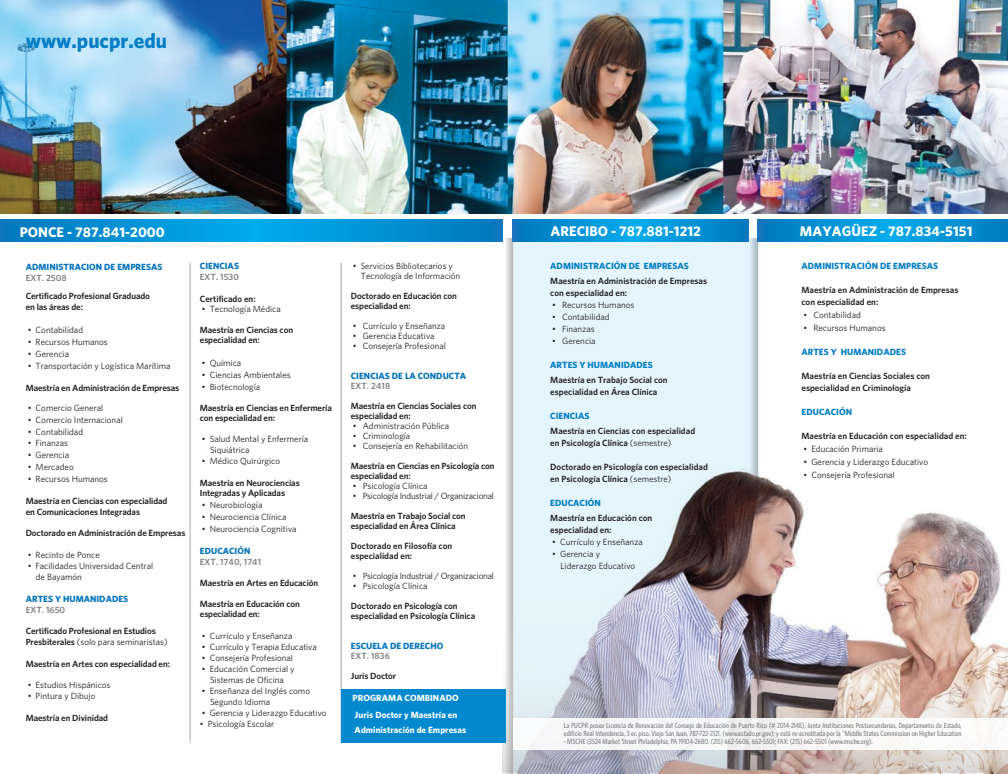
<style>
.page{position:relative;width:1008px;height:774px;background:#fff}
.page>*{position:absolute;margin:0;border:0;box-sizing:border-box;transform-origin:0 0}
.t1{font:700 21px "Whitney";color:#007dc5}
.t2{font:700 14px "Whitney";letter-spacing:.005em;color:#fff}
.t3{font:600 9px/10px "Whitney";letter-spacing:-.01em;color:#231f20}
.t4{font:9px/11px "Whitney";color:#231f20}
.t5{font:700 9px "Whitney";letter-spacing:.005em;color:#007dc5}
.t6{font:700 9px "Whitney";letter-spacing:.005em;color:#0072bc}
.t7{font:9px "Whitney";letter-spacing:-.025em;color:#231f20}
.t8{font:700 9px/16.7px "Whitney";letter-spacing:.005em;color:#fff}
.t9{font:600 9px "Whitney";letter-spacing:.005em;color:#808285}
.t10{font:500 7.5px/8px "Whitney Condensed";color:#808285}
.s1{font-weight:400}
</style>
<div class="page">
<img style="left:0;top:0;width:1008px;height:774px">
<hr style="left:341px;top:263px;width:1px;height:480px;background:#a7a9ac">
<div style="left:0;top:214px;width:1008px;height:23px;background:linear-gradient(to right,#fff,#fff)"></div>
<svg style="left:758px;top:220px;width:250px;height:22px;background:#0092d5"></svg>
<svg style="left:0;top:220px;width:503px;height:22px;background:#0092d5"></svg>
<svg style="left:513px;top:220px;width:236px;height:22px;background:#0091d5"></svg>
<img style="left:503px;top:515px;width:505px;height:257px">
<hr style="left:190px;top:263px;width:1px;height:480px;background:#a7a9ac">
<div style="left:513px;top:719px;width:495px;height:31px;background:#f9f8f8"></div>
<div style="left:341px;top:689px;width:165px;height:54px;background:#0089cf"></div>
<h1 class="t1" style="left:26px;top:28px;width:143px">www.pucpr.edu</h1>
<h2 class="t2" style="left:20px;top:223px;width:147px">PONCE - 787.841-2000</h2>
<h2 class="t2" style="left:551px;top:222px;width:152px">ARECIBO - 787.881-1212</h2>
<h2 class="t2" style="left:800px;top:222px;width:174px">MAYAGÜEZ - 787.834-5151</h2>
<p class="t6" style="left:26px;top:261px;width:138px">ADMINISTRACION DE EMPRESAS</p>
<p class="t9" style="left:26px;top:272px;width:43px">EXT. 2508</p>
<p class="t3" style="left:26px;top:291px;width:126px;line-height:10.8px">Certificado Profesional Graduado en las áreas de:</p>
<p class="t4" style="left:28px;top:324px;width:57px">• Contabilidad</p>
<p class="t4" style="left:28px;top:336px;width:82px">• Recursos Humanos</p>
<p class="t4" style="left:28px;top:348px;width:43px">• Gerencia</p>
<p class="t4" style="left:28px;top:360px;width:144px">• Transportación y Logística Marítima</p>
<p class="t3" style="left:26px;top:382px;width:155px">Maestría en Administración de Empresas</p>
<p class="t4" style="left:28px;top:402px;width:77px">• Comercio General</p>
<p class="t4" style="left:28px;top:414px;width:97px">• Comercio Internacional</p>
<p class="t4" style="left:28px;top:426px;width:57px">• Contabilidad</p>
<p class="t4" style="left:28px;top:438px;width:42px">• Finanzas</p>
<p class="t4" style="left:28px;top:450px;width:43px">• Gerencia</p>
<p class="t4" style="left:28px;top:462px;width:47px">• Mercadeo</p>
<p class="t4" style="left:28px;top:474px;width:82px">• Recursos Humanos</p>
<p class="t3" style="left:26px;top:495px;width:143px;line-height:10.8px">Maestría en Ciencias con especialidad en Comunicaciones Integradas</p>
<p class="t3" style="left:26px;top:528px;width:161px">Doctorado en Administración de Empresas</p>
<p class="t4" style="left:28px;top:550px;width:74px">• Recinto de Ponce</p>
<p class="t4" style="left:36px;top:561px;width:119px;text-indent:-8px">• Facilidades Universidad Central de Bayamón</p>
<p class="t6" style="left:26px;top:593px;width:104px">ARTES Y HUMANIDADES</p>
<p class="t9" style="left:26px;top:604px;width:41px">EXT. 1650</p>
<p class="t3" style="left:26px;top:626px;width:143px;line-height:10.8px">Certificado Profesional en Estudios<br>Presbiterales <span class="s1">(solo para seminaristas)</span></p>
<p class="t3" style="left:26px;top:658px;width:146px">Maestría en Artes con especialidad en:</p>
<p class="t4" style="left:28px;top:680px;width:84px">• Estudios Hispánicos</p>
<p class="t4" style="left:28px;top:691px;width:69px">• Pintura y Dibujo</p>
<p class="t3" style="left:26px;top:713px;width:84px">Maestría en Divinidad</p>
<p class="t6" style="left:200px;top:261px;width:41px">CIENCIAS</p>
<p class="t9" style="left:200px;top:271px;width:41px">EXT. 1530</p>
<p class="t3" style="left:200px;top:293px;width:57px">Certificado en:</p>
<p class="t4" style="left:202px;top:304px;width:80px">• Tecnología Médica</p>
<p class="t3" style="left:200px;top:325px;width:95px">Maestría en Ciencias con especialidad en:</p>
<p class="t4" style="left:202px;top:357px;width:41px">• Química</p>
<p class="t4" style="left:202px;top:369px;width:90px">• Ciencias Ambientales</p>
<p class="t4" style="left:202px;top:381px;width:60px">• Biotecnología</p>
<p class="t3" style="left:200px;top:403px;width:134px">Maestría en Ciencias en Enfermería con especialidad en:</p>
<p class="t4" style="left:210px;top:434px;width:100px;text-indent:-8px">• Salud Mental y Enfermería<br>Siquiátrica</p>
<p class="t4" style="left:202px;top:455px;width:80px">• Médico Quirúrgico</p>
<p class="t3" style="left:200px;top:477px;width:101px;line-height:10.8px">Maestría en Neurociencias<br>Integradas y Aplicadas</p>
<p class="t4" style="left:202px;top:500px;width:62px">• Neurobiología</p>
<p class="t4" style="left:202px;top:512px;width:86px">• Neurociencia Clínica</p>
<p class="t4" style="left:202px;top:524px;width:96px">• Neurociencia Cognitiva</p>
<p class="t6" style="left:200px;top:545px;width:52px">EDUCACIÓN</p>
<p class="t9" style="left:200px;top:556px;width:63px">EXT. 1740, 1741</p>
<p class="t3" style="left:200px;top:578px;width:120px">Maestría en Artes en Educación</p>
<p class="t3" style="left:200px;top:599px;width:101px">Maestría en Educación con especialidad en:</p>
<p class="t4" style="left:202px;top:630px;width:92px">• Currículo y Enseñanza</p>
<p class="t4" style="left:202px;top:641px;width:116px">• Currículo y Terapia Educativa</p>
<p class="t4" style="left:202px;top:652px;width:93px">• Consejería Profesional</p>
<p class="t4" style="left:202px;top:663px;width:94px;text-align:center">• Educación Comercial y<br>Sistemas de Oficina</p>
<p class="t4" style="left:210px;top:685px;width:102px;text-indent:-8px">• Enseñanza del Inglés como<br>Segundo Idioma</p>
<p class="t4" style="left:202px;top:707px;width:126px">• Gerencia y Liderazgo Educativo</p>
<p class="t4" style="left:200px;top:718px;width:76px">• Psicología Escolar</p>
<p class="t4" style="left:361px;top:261px;width:101px;line-height:10px;text-indent:-8px">• Servicios Bibliotecarios y<br>Tecnología de Información</p>
<p class="t3" style="left:351px;top:291px;width:108px">Doctorado en Educación con especialidad en:</p>
<p class="t4" style="left:353px;top:321px;width:94px">• Currículo y Enseñanza</p>
<p class="t4" style="left:353px;top:331px;width:83px">• Gerencia Educativa</p>
<p class="t4" style="left:353px;top:341px;width:95px">• Consejería Profesional</p>
<p class="t6" style="left:351px;top:371px;width:117px">CIENCIAS DE LA CONDUCTA</p>
<p class="t9" style="left:351px;top:381px;width:41px">EXT. 2418</p>
<p class="t3" style="left:351px;top:401px;width:127px">Maestría en Ciencias Sociales con especialidad en:</p>
<p class="t4" style="left:353px;top:420px;width:98px">• Administración Pública</p>
<p class="t4" style="left:353px;top:430px;width:59px">• Criminología</p>
<p class="t4" style="left:353px;top:440px;width:117px">• Consejería en Rehabilitación</p>
<p class="t3" style="left:351px;top:461px;width:145px">Maestría en Ciencias en Psicología con especialidad en:</p>
<p class="t4" style="left:353px;top:480px;width:76px">• Psicología Clínica</p>
<p class="t7" style="left:353px;top:491px;width:143px">• Psicología Industrial / Organizacional</p>
<p class="t3" style="left:351px;top:511px;width:116px">Maestría en Trabajo Social con especialidad en Área Clínica</p>
<p class="t3" style="left:351px;top:541px;width:103px">Doctorado en Filosofía con especialidad en:</p>
<p class="t7" style="left:353px;top:571px;width:143px">• Psicología Industrial / Organizacional</p>
<p class="t4" style="left:353px;top:580px;width:76px">• Psicología Clínica</p>
<p class="t3" style="left:351px;top:601px;width:126px">Doctorado en Psicología con especialidad en Psicología Clínica</p>
<p class="t6" style="left:351px;top:641px;width:94px">ESCUELA DE DERECHO</p>
<p class="t9" style="left:351px;top:651px;width:40px">EXT. 1836</p>
<p class="t3" style="left:351px;top:671px;width:47px">Juris Doctor</p>
<p class="t5" style="left:550px;top:261px;width:140px">ADMINISTRACIÓN DE EMPRESAS</p>
<p class="t3" style="left:550px;top:275px;width:158px;line-height:12px">Maestría en Administración de Empresas con especialidad en:</p>
<p class="t4" style="left:552px;top:300px;width:84px">• Recursos Humanos</p>
<p class="t4" style="left:552px;top:312px;width:59px">• Contabilidad</p>
<p class="t4" style="left:552px;top:324px;width:44px">• Finanzas</p>
<p class="t4" style="left:552px;top:336px;width:45px">• Gerencia</p>
<p class="t5" style="left:550px;top:360px;width:104px">ARTES Y HUMANIDADES</p>
<p class="t3" style="left:550px;top:374px;width:119px;line-height:12px">Maestría en Trabajo Social con especialidad en Área Clínica</p>
<p class="t5" style="left:550px;top:411px;width:41px">CIENCIAS</p>
<p class="t3" style="left:550px;top:425px;width:146px;line-height:12px">Maestría en Ciencias con especialidad en Psicología Clínica <span class="s1">(semestre)</span></p>
<p class="t3" style="left:550px;top:461px;width:159px;line-height:12px">Doctorado en Psicología con especialidad en Psicología Clínica <span class="s1">(semestre)</span></p>
<p class="t5" style="left:550px;top:498px;width:52px">EDUCACIÓN</p>
<p class="t3" style="left:550px;top:512px;width:104px;line-height:12px">Maestría en Educación con especialidad en:</p>
<p class="t4" style="left:552px;top:537px;width:92px">• Currículo y Enseñanza</p>
<p class="t4" style="left:560px;top:548px;width:76px;line-height:12px;text-indent:-8px">• Gerencia y<br>Liderazgo Educativo</p>
<p class="t5" style="left:802px;top:261px;width:138px">ADMINISTRACIÓN DE EMPRESAS</p>
<p class="t3" style="left:802px;top:284px;width:158px;line-height:12px">Maestría en Administración de Empresas con especialidad en:</p>
<p class="t4" style="left:804px;top:310px;width:59px">• Contabilidad</p>
<p class="t4" style="left:804px;top:323px;width:84px">• Recursos Humanos</p>
<p class="t5" style="left:802px;top:347px;width:106px">ARTES Y HUMANIDADES</p>
<p class="t3" style="left:802px;top:370px;width:130px;line-height:12px">Maestría en Ciencias Sociales con especialidad en Criminología</p>
<p class="t5" style="left:802px;top:407px;width:52px">EDUCACIÓN</p>
<p class="t3" style="left:802px;top:431px;width:167px">Maestría en Educación con especialidad en:</p>
<p class="t4" style="left:804px;top:444px;width:81px">• Educación Primaria</p>
<p class="t4" style="left:804px;top:457px;width:126px">• Gerencia y Liderazgo Educativo</p>
<p class="t4" style="left:804px;top:470px;width:93px">• Consejería Profesional</p>
<p class="t8" style="left:353px;top:690px;width:108px">PROGRAMA COMBINADO<br>Juris Doctor y Maestría en</p>
<p class="t8" style="left:355px;top:721px;width:113px">Administración de Empresas</p>
<p class="t10" style="left:564px;top:722px;width:399px">La PUCPR posee Licencia de Renovación del Consejo de Educación de Puerto Rico (# 2014-214E), Junta Instituciones Postsecundarias, Departamento de Estado, edificio Real Intendencia, 3 er. piso, Viejo San Juan, 787-722-2121, (www.estado.pr.gov); y está re-acreditada por la "Middle States Commission on Higher Education</p>
<p class="t10" style="left:564px;top:738px;width:311px">- MSCHE (3524 Market Street Philadelphia, PA 19104-2680. (215) 662-5606, 662-5501; FAX: (215) 662-5501 (www.msche.org).</p>
</div>
